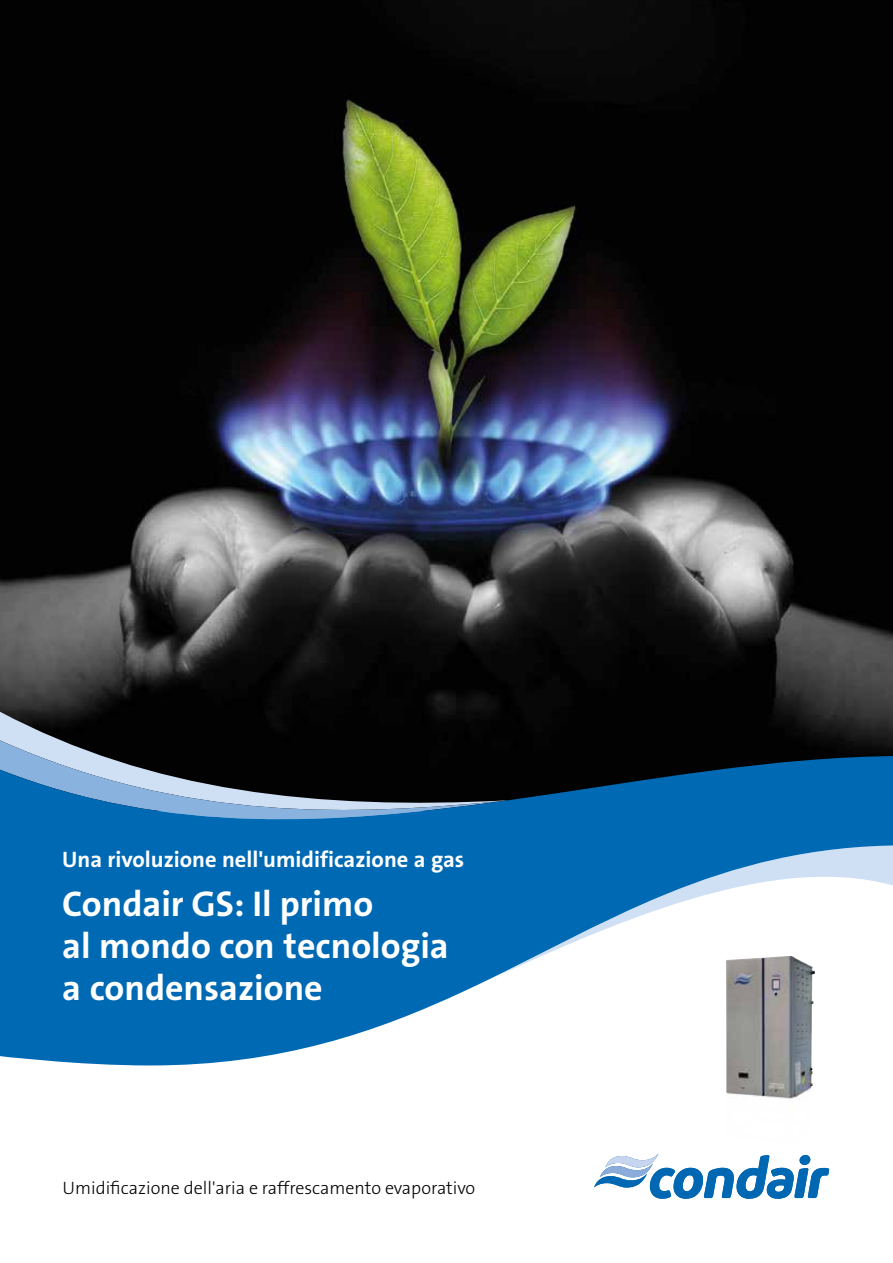
<style>
.page{position:relative;width:893px;height:1263px;background:#fff}
.page>*{position:absolute;margin:0;border:0;box-sizing:border-box;transform-origin:0 0}
.t1{font:700 36px/42px "The Sans B7";color:#fff}
.t2{font:700 22.5px "The Sans B7";color:#fff}
.t3{font:300 18px "The Sans B3";color:#020203}
</style>
<div class="page">
<img style="left:0;top:0;width:893px;height:756px">
<svg style="left:0;top:712px;width:508px;height:44px;background:#0f1011"></svg>
<svg style="left:0;top:740px;width:505px;height:16px;background:#202327"></svg>
<svg style="left:0;top:756px;width:893px;height:309px;fill:#0069b4"></svg>
<img style="left:726px;top:956px;width:89px;height:143px">
<svg style="left:594px;top:1153px;width:235px;height:46px"></svg>
<p class="t2" style="left:62px;top:847px;width:404px">Una rivoluzione nell'umidificazione a gas</p>
<p class="t1" style="left:62px;top:884px;width:388px">Condair GS: Il primo<br>al mondo con tecnologia a condensazione</p>
<p class="t3" style="left:62px;top:1179px;width:414px">Umidificazione dell'aria e raffrescamento evaporativo</p>
</div>
